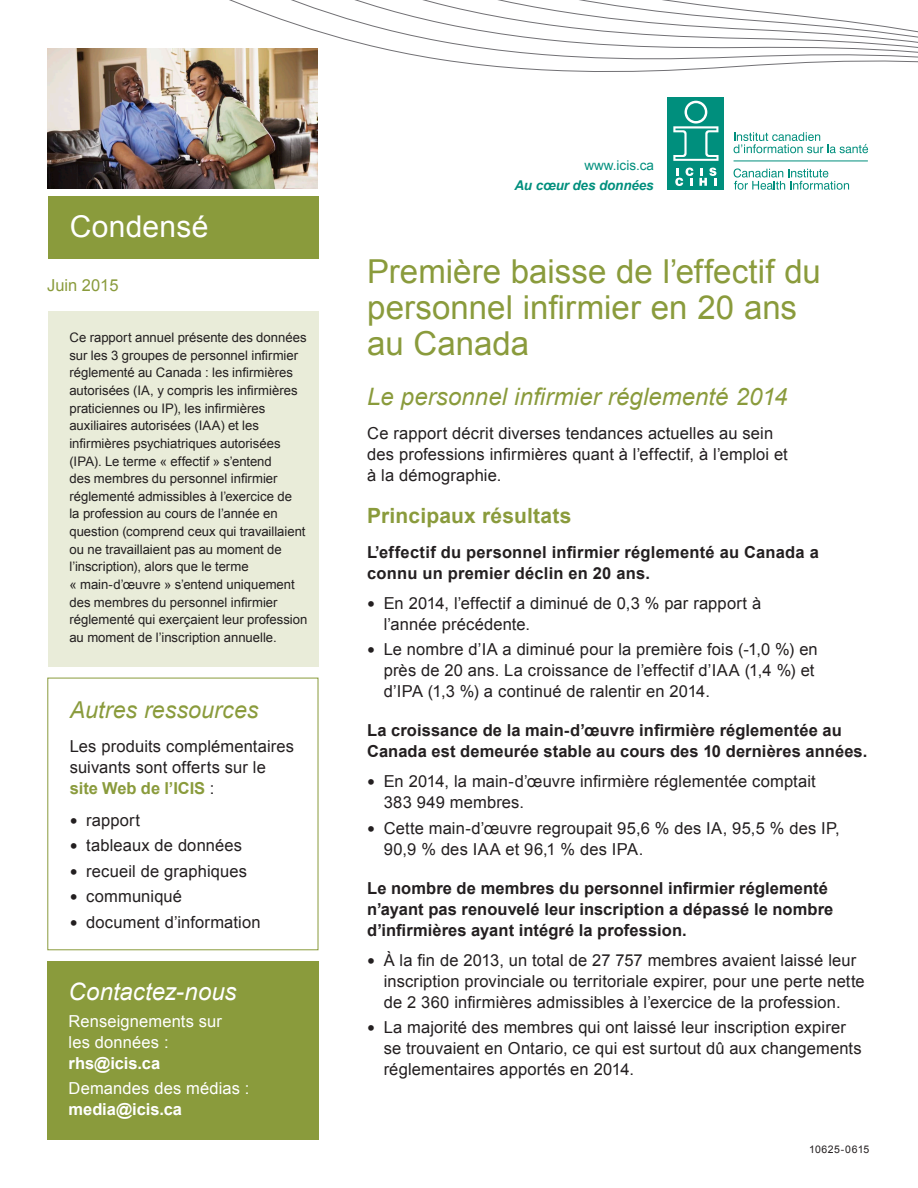
<style>
.page{position:relative;width:918px;height:1188px;background:#fff}
.page>*{position:absolute;margin:0;border:0;box-sizing:border-box;transform-origin:0 0}
.t1{font:33px/36px "Arial";color:#8a9b3c}
.t2{font:30px "Arial";letter-spacing:.01em;color:#fff}
.t3{font:italic 24px "Arial";letter-spacing:.005em;color:#8a9b3c}
.t4{font:italic 24px "Arial";color:#fff}
.t5{font:italic 23.25px "Arial";letter-spacing:.005em;color:#8a9b3c}
.t6{font:700 21px "Arial";letter-spacing:.01em;color:#8a9b3c}
.t7{font:16.5px/21px "Arial";letter-spacing:.01em;color:#231f20}
.t8{font:700 16.5px/21px "Arial";letter-spacing:.005em;color:#231f20}
.t9{font:16.5px/21px "Arial";letter-spacing:.01em;color:#fff}
.t10{font:700 16.5px "Arial";letter-spacing:-.005em;color:#fff}
.t11{font:16.5px "Arial";color:#8a9b3c}
.tagline{font:italic 700 13.5px "Arial";letter-spacing:-.01em;color:#008f7d}
.website{font:13.5px "Arial";color:#008f7d}
.t12{font:13.2px/17.7px "Arial";color:#231f20}
.t13{font:10.5px "Arial";letter-spacing:.035em;color:#231f20}
.s1{font-weight:700;color:#8a9b3c}
.s2{font-size:22.5px}
</style>
<div class="page">
<svg style="left:268px;top:0;width:650px;height:402px"></svg>
<div style="left:48px;top:197px;width:270px;height:62px;background:#8a9b3c"></div>
<div style="left:47px;top:961px;width:271px;height:179px;background:#8a9b3c"></div>
<div style="left:47px;top:678px;width:271px;height:272px;border:1px solid #8a9b3c"></div>
<div style="left:668px;top:97px;width:56px;height:93px;background:#008f7d"></div>
<svg style="left:734px;top:168px;width:115px;height:22px"></svg>
<svg style="left:734px;top:132px;width:134px;height:21px"></svg>
<hr style="left:734px;top:161px;width:134px;height:1px;background:#008f7d">
<svg style="left:675px;top:168px;width:18px;height:18px"></svg>
<svg style="left:699px;top:168px;width:18px;height:18px"></svg>
<svg style="left:673px;top:101px;width:46px;height:60px"></svg>
<div style="left:48px;top:311px;width:270px;height:355px;background:#e9ecd9"></div>
<img style="left:48px;top:49px;width:270px;height:140px">
<h2 class="t2" style="left:70px;top:207px;width:140px">Condensé</h2>
<p class="t11" style="left:47px;top:274px;width:73px">Juin 2015</p>
<p class="t12" style="left:69px;top:329px;width:240px">Ce rapport annuel présente des données sur les 3 groupes de personnel infirmier réglementé au Canada : les infirmières autorisées (IA, y compris les infirmières praticiennes ou IP), les infirmières auxiliaires autorisées (IAA) et les infirmières psychiatriques autorisées (IPA). Le terme « effectif » s’entend<br>des membres du personnel infirmier réglementé admissibles à l’exercice de<br>la profession au cours de l’année en question (comprend ceux qui travaillaient ou ne travaillaient pas au moment de l’inscription), alors que le terme<br>« main-d’œuvre » s’entend uniquement des membres du personnel infirmier réglementé qui exerçaient leur profession au moment de l’inscription annuelle.</p>
<h3 class="t5" style="left:70px;top:694px;width:190px">Autres ressources</h3>
<p class="t7" style="left:70px;top:736px;width:226px">Les produits complémentaires suivants sont offerts sur le <span class="s1">site Web de l’ICIS</span> :</p>
<p class="t7" style="left:70px;top:810px;width:72px"><span class="s2">•</span> rapport</p>
<p class="t7" style="left:70px;top:835px;width:174px"><span class="s2">•</span> tableaux de données</p>
<p class="t7" style="left:70px;top:861px;width:179px"><span class="s2">•</span> recueil de graphiques</p>
<p class="t7" style="left:70px;top:886px;width:114px"><span class="s2">•</span> communiqué</p>
<p class="t7" style="left:70px;top:912px;width:192px"><span class="s2">•</span> document d’information</p>
<h3 class="t4" style="left:69px;top:976px;width:169px">Contactez-nous</h3>
<p class="t9" style="left:69px;top:1011px;width:155px">Renseignements sur les données :</p>
<p class="t10" style="left:69px;top:1052px;width:93px">rhs@icis.ca</p>
<p class="t9" style="left:69px;top:1078px;width:182px">Demandes des médias :</p>
<p class="t10" style="left:69px;top:1098px;width:115px">media@icis.ca</p>
<p class="website" style="left:584px;top:156px;width:71px">www.icis.ca</p>
<p class="tagline" style="left:514px;top:176px;width:141px">Au cœur des données</p>
<h1 class="t1" style="left:367px;top:254px;width:455px">Première baisse de l’effectif du personnel infirmier en 20 ans au Canada</h1>
<h3 class="t3" style="left:367px;top:381px;width:422px">Le personnel infirmier réglementé 2014</h3>
<p class="t7" style="left:367px;top:423px;width:422px">Ce rapport décrit diverses tendances actuelles au sein des professions infirmières quant à l’effectif, à l’emploi et à la démographie.</p>
<p class="t6" style="left:367px;top:502px;width:206px">Principaux résultats</p>
<p class="t8" style="left:367px;top:542px;width:453px">L’effectif du personnel infirmier réglementé au Canada a connu un premier déclin en 20 ans.</p>
<p class="t7" style="left:384px;top:593px;width:379px;text-indent:-16px"><span class="s2">•</span> En 2014, l’effectif a diminué de 0,3 % par rapport à l’année précédente.</p>
<p class="t7" style="left:384px;top:639px;width:436px;text-indent:-16px"><span class="s2">•</span> Le nombre d’IA a diminué pour la première fois (-1,0 %) en près de 20 ans. La croissance de l’effectif d’IAA (1,4 %) et d’IPA (1,3 %) a continué de ralentir en 2014.</p>
<p class="t8" style="left:367px;top:720px;width:502px">La croissance de la main-d’œuvre infirmière réglementée au<br>Canada est demeurée stable au cours des 10 dernières années.</p>
<p class="t7" style="left:384px;top:771px;width:434px;text-indent:-16px"><span class="s2">•</span> En 2014, la main-d’œuvre infirmière réglementée comptait<br>383 949 membres.</p>
<p class="t7" style="left:384px;top:818px;width:458px;text-indent:-16px"><span class="s2">•</span> Cette main-d’œuvre regroupait 95,6 % des IA, 95,5 % des IP,<br>90,9 % des IAA et 96,1 % des IPA.</p>
<p class="t8" style="left:367px;top:878px;width:468px">Le nombre de membres du personnel infirmier réglementé n’ayant pas renouvelé leur inscription a dépassé le nombre d’infirmières ayant intégré la profession.</p>
<p class="t7" style="left:384px;top:950px;width:483px;text-indent:-16px"><span class="s2">•</span> À la fin de 2013, un total de 27 757 membres avaient laissé leur inscription provinciale ou territoriale expirer, pour une perte nette de 2 360 infirmières admissibles à l’exercice de la profession.</p>
<p class="t7" style="left:384px;top:1017px;width:480px;text-indent:-16px"><span class="s2">•</span> La majorité des membres qui ont laissé leur inscription expirer se trouvaient en Ontario, ce qui est surtout dû aux changements réglementaires apportés en 2014.</p>
<p class="t13" style="left:809px;top:1143px;width:62px">10625-0615</p>
</div>
